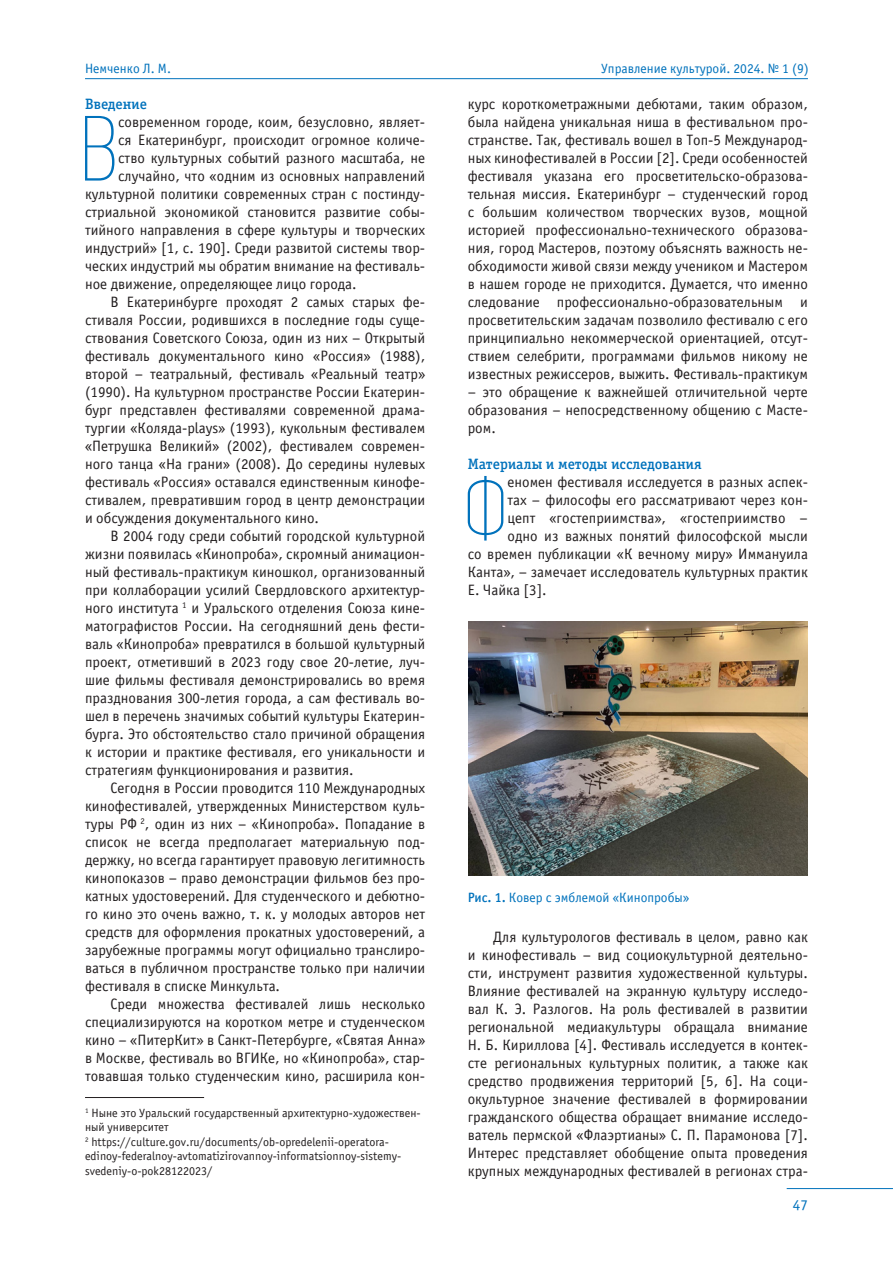
<style>
.page{position:relative;width:893px;height:1263px;background:#fff}
.page>*{position:absolute;margin:0;border:0;box-sizing:border-box;transform-origin:0 0}
.t1{font:100 92.85px "PFDIN Text Compressed";color:#0072bc}
.t2{font:15px/18px "ITC Officina Sans";color:#231f20;text-align:justify}
.t3{font:500 15px "ITC Officina Serif";color:#0072bc}
.t4{font:15px "ITC Officina Sans";color:#0072bc}
.t5{font:13.5px "ITC Officina Sans";color:#0072bc}
.t6{font:12px/14.4px "ITC Officina Sans";color:#231f20}
.s1{font-weight:500}
</style>
<div class="page">
<hr style="left:787px;top:1188px;width:106px;height:1px;background:#0072bc">
<hr style="left:85px;top:78px;width:723px;height:1px;background:#0072bc">
<hr style="left:85px;top:1097px;width:119px;height:1px;background:#231f20">
<img style="left:468px;top:621px;width:340px;height:255px">
<p class="t5" style="left:85px;top:60px;width:87px">Немченко Л. М.</p>
<p class="t5" style="left:601px;top:60px;width:209px">Управление культурой. 2024. № 1 (9)</p>
<p class="t3" style="left:85px;top:94px;width:63px">Введение</p>
<h1 class="t1" style="left:80px;top:96px;width:39px">В</h1>
<p class="t2" style="left:118px;top:112px;width:309px">современном городе, коим, безусловно, являет-</p>
<p class="t2" style="left:468px;top:94px;width:342px">курс короткометражными дебютами, таким образом, была найдена уникальная ниша в фестивальном про&shy;странстве. Так, фестиваль вошел в Топ-5 Международ&shy;ных кинофестивалей в России [2]. Cреди особенностей фестиваля указана его просветительско-образова&shy;тельная миссия. Екатеринбург – студенческий город с большим количеством творческих вузов, мощной историей профессионально-технического образова&shy;ния, город Мастеров, поэтому объяснять важность не&shy;обходимости живой связи между учеником и Мастером в нашем городе не приходится. Думается, что именно следование профессионально-образовательным и просветительским задачам позволило фестивалю с его принципиально некоммерческой ориентацией, отсут&shy;ствием селебрити, программами фильмов никому не известных режиссеров, выжить. Фестиваль-практикум</p>
<p class="t2" style="left:468px;top:382px;width:342px">– это обращение к важнейшей отличительной черте образования – непосредственному общению с Масте&shy;ром.</p>
<p class="t3" style="left:468px;top:453px;width:236px">Материалы и методы исследования</p>
<h1 class="t1" style="left:464px;top:456px;width:45px">Ф</h1>
<p class="t2" style="left:508px;top:472px;width:302px">еномен фестиваля исследуется в разных аспек-</p>
<p class="t2" style="left:118px;top:130px;width:309px">ся Екатеринбург, происходит огромное количе-</p>
<p class="t2" style="left:118px;top:148px;width:309px">ство культурных событий разного масштаба, не</p>
<p class="t2" style="left:118px;top:166px;width:309px">случайно, что «одним из основных направлений</p>
<p class="t2" style="left:85px;top:184px;width:342px">культурной политики современных стран с постинду-</p>
<p class="t2" style="left:85px;top:202px;width:342px">стриальной экономикой становится развитие собы-</p>
<p class="t2" style="left:85px;top:220px;width:342px">тийного направления в сфере культуры и творческих</p>
<p class="t2" style="left:85px;top:238px;width:342px">индустрий» [1, с. 190]. Среди развитой системы твор-</p>
<p class="t2" style="left:85px;top:256px;width:342px">ческих индустрий мы обратим внимание на фестиваль-</p>
<p class="t2" style="left:85px;top:274px;width:273px">ное движение, определяющее лицо города.</p>
<p class="t2" style="left:111px;top:292px;width:316px">В Екатеринбурге проходят 2 самых старых фе-</p>
<p class="t2" style="left:85px;top:310px;width:342px">стиваля России, родившихся в последние годы суще-</p>
<p class="t2" style="left:85px;top:328px;width:342px">ствования Советского Союза, один из них – Открытый</p>
<p class="t2" style="left:85px;top:346px;width:342px">фестиваль документального кино «Россия» (1988),</p>
<p class="t2" style="left:85px;top:364px;width:342px">второй – театральный, фестиваль «Реальный театр»</p>
<p class="t2" style="left:85px;top:382px;width:342px">(1990). На культурном пространстве России Екатерин-</p>
<p class="t2" style="left:85px;top:400px;width:342px">бург представлен фестивалями современной драма-</p>
<p class="t2" style="left:85px;top:418px;width:342px">тургии «Коляда-plays» (1993), кукольным фестивалем</p>
<p class="t2" style="left:85px;top:436px;width:342px">«Петрушка Великий» (2002), фестивалем современ-</p>
<p class="t2" style="left:85px;top:454px;width:342px">ного танца «На грани» (2008). До середины нулевых</p>
<p class="t2" style="left:85px;top:472px;width:342px">фестиваль «Россия» оставался единственным кинофе-</p>
<p class="t2" style="left:85px;top:490px;width:342px">стивалем, превратившим город в центр демонстрации</p>
<p class="t2" style="left:85px;top:508px;width:236px">и обсуждения документального кино.</p>
<p class="t2" style="left:111px;top:526px;width:316px">В 2004 году среди событий городской культурной</p>
<p class="t2" style="left:85px;top:544px;width:342px">жизни появилась «Кинопроба», скромный анимацион-</p>
<p class="t2" style="left:85px;top:562px;width:342px">ный фестиваль-практикум киношкол, организованный</p>
<p class="t2" style="left:85px;top:580px;width:342px">при коллаборации усилий Свердловского архитектур-</p>
<p class="t2" style="left:85px;top:598px;width:342px">ного института <sup>1</sup> и Уральского отделения Союза кине-</p>
<p class="t2" style="left:85px;top:616px;width:342px">матографистов России. На сегодняшний день фести-</p>
<p class="t2" style="left:85px;top:634px;width:342px">валь «Кинопроба» превратился в большой культурный</p>
<p class="t2" style="left:85px;top:652px;width:342px">проект, отметивший в 2023 году свое 20-летие, луч-</p>
<p class="t2" style="left:85px;top:670px;width:342px">шие фильмы фестиваля демонстрировались во время</p>
<p class="t2" style="left:85px;top:688px;width:342px">празднования 300-летия города, а сам фестиваль во-</p>
<p class="t2" style="left:85px;top:706px;width:342px">шел в перечень значимых событий культуры Екатерин-</p>
<p class="t2" style="left:85px;top:724px;width:342px">бурга. Это обстоятельство стало причиной обращения</p>
<p class="t2" style="left:85px;top:742px;width:342px">к истории и практике фестиваля, его уникальности и</p>
<p class="t2" style="left:85px;top:760px;width:270px">стратегиям функционирования и развития.</p>
<p class="t2" style="left:111px;top:778px;width:316px">Сегодня в России проводится 110 Международных</p>
<p class="t2" style="left:85px;top:796px;width:342px">кинофестивалей, утвержденных Министерством куль-</p>
<p class="t2" style="left:85px;top:814px;width:342px">туры РФ <sup>2</sup>, один из них – «Кинопроба». Попадание в</p>
<p class="t2" style="left:85px;top:832px;width:342px">список не всегда предполагает материальную под-</p>
<p class="t2" style="left:85px;top:850px;width:342px">держку, но всегда гарантирует правовую легитимность</p>
<p class="t2" style="left:85px;top:868px;width:342px">кинопоказов – право демонстрации фильмов без про-</p>
<p class="t2" style="left:85px;top:886px;width:342px">катных удостоверений. Для студенческого и дебютно-</p>
<p class="t2" style="left:85px;top:904px;width:342px">го кино это очень важно, т. к. у молодых авторов нет</p>
<p class="t2" style="left:85px;top:922px;width:342px">средств для оформления прокатных удостоверений, а</p>
<p class="t2" style="left:85px;top:940px;width:342px">зарубежные программы могут официально транслиро-</p>
<p class="t2" style="left:85px;top:958px;width:342px">ваться в публичном пространстве только при наличии</p>
<p class="t2" style="left:85px;top:976px;width:197px">фестиваля в списке Минкульта.</p>
<p class="t2" style="left:111px;top:994px;width:316px">Среди множества фестивалей лишь несколько</p>
<p class="t2" style="left:85px;top:1012px;width:342px">специализируются на коротком метре и студенческом</p>
<p class="t2" style="left:85px;top:1030px;width:342px">кино – «ПитерКит» в Санкт-Петербурге, «Святая Анна»</p>
<p class="t2" style="left:85px;top:1048px;width:342px">в Москве, фестиваль во ВГИКе, но «Кинопроба», стар-</p>
<p class="t2" style="left:85px;top:1066px;width:342px">товавшая только студенческим кино, расширила кон-</p>
<p class="t2" style="left:508px;top:490px;width:302px">тах – философы его рассматривают через кон-</p>
<p class="t2" style="left:508px;top:508px;width:302px">цепт «гостеприимства», «гостеприимство –</p>
<p class="t2" style="left:508px;top:526px;width:302px">одно из важных понятий философской мысли</p>
<p class="t2" style="left:468px;top:544px;width:342px">со времен публикации «К вечному миру» Иммануила</p>
<p class="t2" style="left:468px;top:562px;width:342px">Канта», – замечает исследователь культурных практик</p>
<p class="t2" style="left:468px;top:580px;width:80px">Е. Чайка [3].</p>
<p class="t5" style="left:468px;top:889px;width:223px"><span class="s1">Рис. 1.</span> Ковер с эмблемой «Кинопробы»</p>
<p class="t2" style="left:468px;top:928px;width:342px;text-indent:26px">Для культурологов фестиваль в целом, равно как и кинофестиваль – вид социокультурной деятельно&shy;сти, инструмент развития художественной культуры.<br>Влияние фестивалей на экранную культуру исследо&shy;вал К. Э. Разлогов. На роль фестивалей в развитии региональной медиакультуры обращала внимание Н. Б. Кириллова [4]. Фестиваль исследуется в контек&shy;сте региональных культурных политик, а также как средство продвижения территорий [5, 6]. На соци&shy;окультурное значение фестивалей в формировании гражданского общества обращает внимание исследо&shy;ватель пермской «Флаэртианы» С. П. Парамонова [7].<br>Интерес представляет обобщение опыта проведения крупных международных фестивалей в регионах стра-</p>
<p class="t6" style="left:85px;top:1105px;width:337px"><sup>1</sup> Ныне это Уральский государственный архитектурно-художествен&shy;ный университет<br><sup>2</sup> https://culture.gov.ru/documents/ob-opredelenii-operatora&shy;edinoy-federalnoy-avtomatizirovannoy-informatsionnoy-sistemy&shy;svedeniy-o-pok28122023/</p>
<p class="t4" style="left:793px;top:1194px;width:16px">47</p>
</div>
